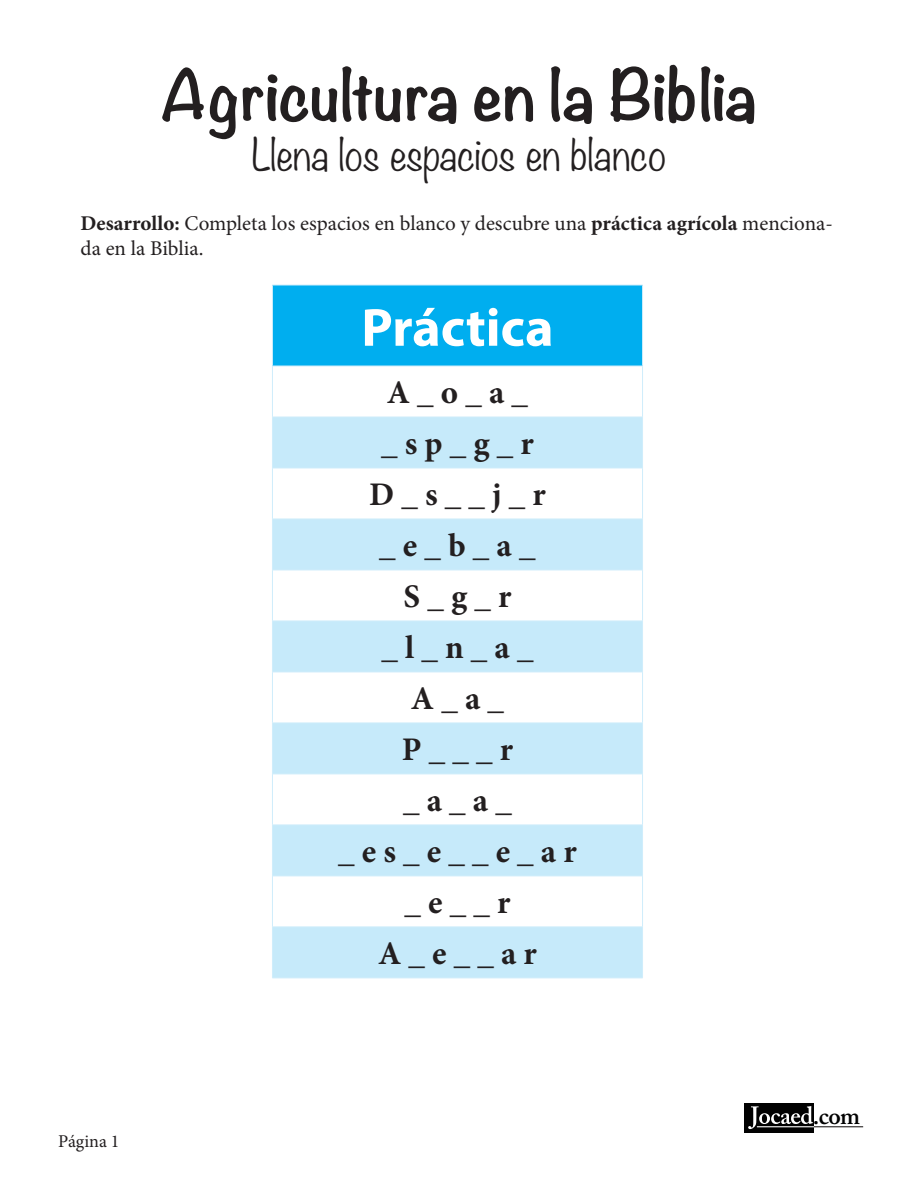
<style>
.page{position:relative;width:918px;height:1188px;background:#fff}
.page>*{position:absolute;margin:0;border:0;box-sizing:border-box;transform-origin:0 0}
.t1{font:700 63px "Noteworthy";color:#231f20}
.t2{font:700 54px "Myriad Pro";color:#fff}
.t3{font:300 39px "Noteworthy";color:#231f20}
.t4{font:700 33px/51px "Minion Pro";color:#231f20;text-align:center}
.t5{font:600 24.45px "Adobe Caslon Pro";color:#010101}
.t6{font:21px/25.2px "Minion Pro";color:#231f20}
.t7{font:18px "Minion Pro";letter-spacing:-.005em;color:#231f20}
.s1{font-weight:700}
</style>
<div class="page">
<div style="left:744px;top:1103px;width:119px;height:30px;background:#010101"></div>
<div style="left:814px;top:1103px;width:49px;height:30px;background:#fff"></div>
<svg style="left:748px;top:1106px;width:111px;height:23px"></svg>
<hr style="left:757px;top:1126px;width:57px;height:1px;background:#fff">
<hr style="left:814px;top:1126px;width:49px;height:1px;background:#231f20">
<div style="left:272px;top:285px;width:371px;height:81px;background:#00aeef"></div>
<svg style="left:273px;top:418px;width:369px;height:560px;fill:#c6eafa"></svg>
<hr style="left:272px;top:285px;width:371px;height:1px;background:#cfedfb">
<hr style="left:272px;top:285px;width:1px;height:81px;background:#cfedfb">
<hr style="left:642px;top:285px;width:1px;height:81px;background:#cfedfb">
<hr style="left:272px;top:366px;width:371px;height:1px;background:#cfedfb">
<hr style="left:272px;top:366px;width:1px;height:51px;background:#cfedfb">
<hr style="left:642px;top:366px;width:1px;height:51px;background:#cfedfb">
<hr style="left:272px;top:417px;width:371px;height:1px;background:#cfedfb">
<hr style="left:272px;top:417px;width:1px;height:51px;background:#cfedfb">
<hr style="left:642px;top:417px;width:1px;height:51px;background:#cfedfb">
<hr style="left:272px;top:468px;width:371px;height:1px;background:#cfedfb">
<hr style="left:272px;top:468px;width:1px;height:51px;background:#cfedfb">
<hr style="left:642px;top:468px;width:1px;height:51px;background:#cfedfb">
<hr style="left:272px;top:519px;width:371px;height:1px;background:#cfedfb">
<hr style="left:272px;top:519px;width:1px;height:51px;background:#cfedfb">
<hr style="left:642px;top:519px;width:1px;height:51px;background:#cfedfb">
<hr style="left:272px;top:570px;width:371px;height:1px;background:#cfedfb">
<hr style="left:272px;top:570px;width:1px;height:51px;background:#cfedfb">
<hr style="left:642px;top:570px;width:1px;height:51px;background:#cfedfb">
<hr style="left:272px;top:621px;width:371px;height:1px;background:#cfedfb">
<hr style="left:272px;top:621px;width:1px;height:51px;background:#cfedfb">
<hr style="left:642px;top:621px;width:1px;height:51px;background:#cfedfb">
<hr style="left:272px;top:672px;width:371px;height:1px;background:#cfedfb">
<hr style="left:272px;top:672px;width:1px;height:51px;background:#cfedfb">
<hr style="left:642px;top:672px;width:1px;height:51px;background:#cfedfb">
<hr style="left:272px;top:723px;width:371px;height:1px;background:#cfedfb">
<hr style="left:272px;top:723px;width:1px;height:51px;background:#cfedfb">
<hr style="left:642px;top:723px;width:1px;height:51px;background:#cfedfb">
<hr style="left:272px;top:774px;width:371px;height:1px;background:#cfedfb">
<hr style="left:272px;top:774px;width:1px;height:51px;background:#cfedfb">
<hr style="left:642px;top:774px;width:1px;height:51px;background:#cfedfb">
<hr style="left:272px;top:825px;width:371px;height:1px;background:#cfedfb">
<hr style="left:272px;top:825px;width:1px;height:51px;background:#cfedfb">
<hr style="left:642px;top:825px;width:1px;height:51px;background:#cfedfb">
<hr style="left:272px;top:876px;width:371px;height:1px;background:#cfedfb">
<hr style="left:272px;top:876px;width:1px;height:51px;background:#cfedfb">
<hr style="left:642px;top:876px;width:1px;height:51px;background:#cfedfb">
<hr style="left:272px;top:927px;width:371px;height:1px;background:#cfedfb">
<hr style="left:272px;top:927px;width:1px;height:51px;background:#cfedfb">
<hr style="left:642px;top:927px;width:1px;height:51px;background:#cfedfb">
<hr style="left:272px;top:978px;width:371px;height:1px;background:#cfedfb">
<h1 class="t1" style="left:160px;top:39px;width:599px">Agricultura en la Biblia</h1>
<h3 class="t3" style="left:252px;top:120px;width:415px">Llena los espacios en blanco</h3>
<p class="t6" style="left:81px;top:211px;width:754px"><span class="s1">Desarrollo:</span> Completa los espacios en blanco y descubre una <span class="s1">práctica agrícola</span> menciona&shy;da en la Biblia.</p>
<p class="t7" style="left:58px;top:1129px;width:63px">Página 1</p>
<h2 class="t2" style="left:361px;top:292px;width:194px">Práctica</h2>
<h3 class="t4" style="left:338px;top:367px;width:240px">A _ o _ a _<br>_ s p _ g _ r<br>D _ s _ _ j _ r<br>_ e _ b _ a _<br>S _ g _ r<br>_ l _ n _ a _<br>A _ a _<br>P _ _ _ r<br>_ a _ a _<br>_ e s _ e _ _ e _ a r _ e _ _ r<br>A _ e _ _ a r</h3>
<p class="t5" style="left:813px;top:1101px;width:49px">.com</p>
</div>
